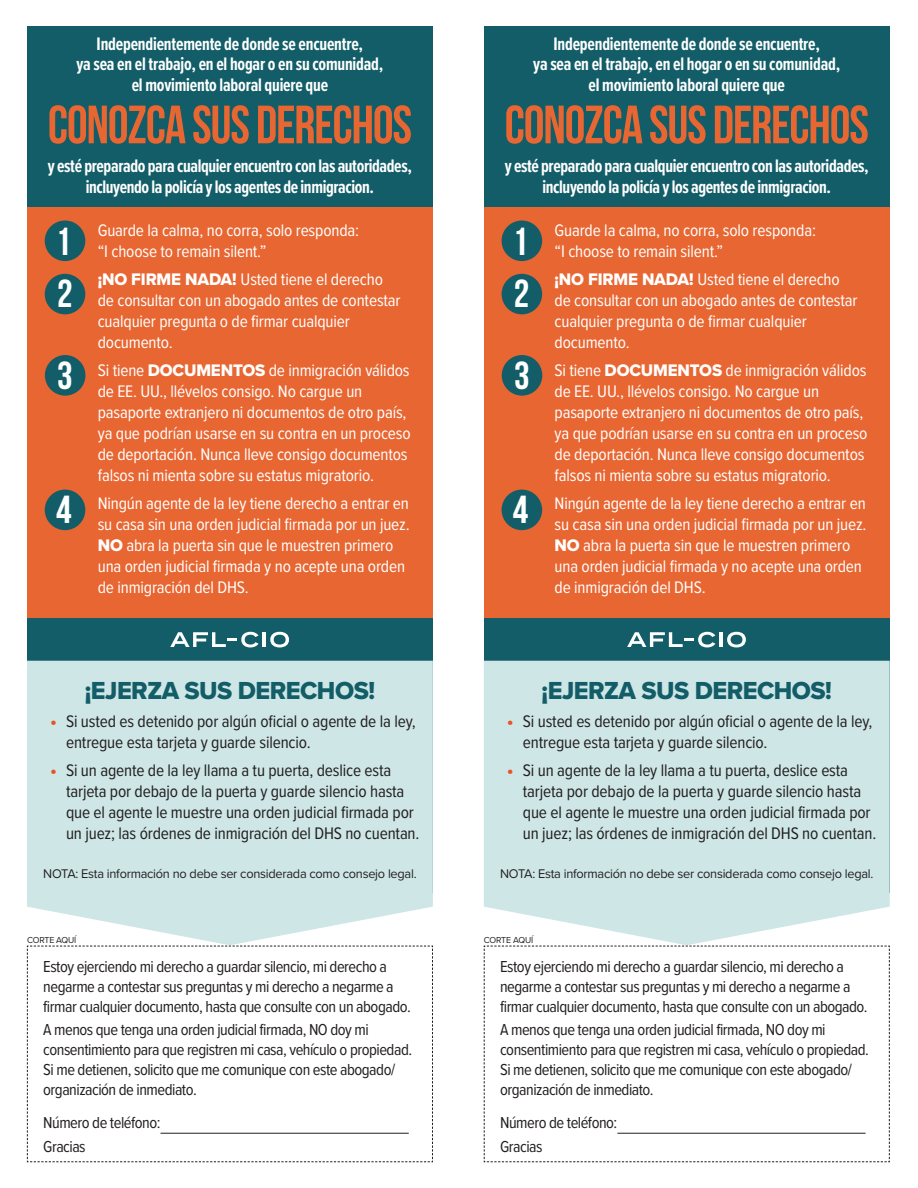
<style>
.page{position:relative;width:918px;height:1188px;background:#fff}
.page>*{position:absolute;margin:0;border:0;box-sizing:border-box;transform-origin:0 0}
.t1{font:53.85px "Bebas Neue";letter-spacing:-.02em;color:#e86632}
.t2{font:39.15px "Bebas Neue";color:#fff}
.t3{font:25.5px "Proxima Nova Extrabld";letter-spacing:-.02em;color:#125d67}
.t4{font:700 18.75px/20.9px "Proxima Nova Ex Cn";letter-spacing:-.01em;color:#fff;text-align:center}
.t5{font:17.4px/20.9px "Proxima Nova Cond";letter-spacing:-.01em;color:#fff}
.t6{font:17.4px/20.9px "Proxima Nova Cond";letter-spacing:-.01em;color:#231f20}
.t7{font:16.5px/20px "Proxima Nova Cond";letter-spacing:-.03em;color:#231f20}
.t8{font:13.05px "Proxima Nova";letter-spacing:-.02em;color:#231f20}
.t9{font:9px "Proxima Nova";letter-spacing:-.02em;color:#231f20}
.s1{font-family:"Proxima Nova Extrabld"}
.s2{font-weight:900;color:#e65524}
</style>
<div class="page">
<div style="left:484px;top:596px;width:406px;height:297px;background:#125d67"></div>
<div style="left:484px;top:205px;width:406px;height:413px;background:#e86632"></div>
<div style="left:484px;top:26px;width:406px;height:180px;background:#125d67"></div>
<div style="left:484px;top:661px;width:406px;height:284px;background:#cee6e6"></div>
<div style="left:502px;top:221px;width:40px;height:40px;background:#125d67;border-radius:50%"></div>
<svg style="left:483px;top:945px;width:407px;height:218px"></svg>
<hr style="left:617px;top:1133px;width:249px;height:1px;background:#231f20">
<div style="left:502px;top:490px;width:40px;height:40px;background:#125d67;border-radius:50%"></div>
<div style="left:502px;top:355px;width:40px;height:41px;background:#125d67;border-radius:50%"></div>
<div style="left:502px;top:274px;width:40px;height:40px;background:#125d67;border-radius:50%"></div>
<hr style="left:720px;top:632px;width:3px;height:15px;background:#fff">
<svg style="left:727px;top:632px;width:19px;height:15px"></svg>
<svg style="left:627px;top:632px;width:88px;height:15px"></svg>
<div style="left:27px;top:596px;width:406px;height:297px;background:#125d67"></div>
<div style="left:27px;top:205px;width:406px;height:413px;background:#e86632"></div>
<div style="left:27px;top:26px;width:406px;height:180px;background:#125d67"></div>
<div style="left:27px;top:661px;width:406px;height:284px;background:#cee6e6"></div>
<div style="left:45px;top:221px;width:40px;height:40px;background:#125d67;border-radius:50%"></div>
<svg style="left:27px;top:945px;width:406px;height:218px"></svg>
<hr style="left:161px;top:1133px;width:248px;height:1px;background:#231f20">
<div style="left:45px;top:490px;width:40px;height:40px;background:#125d67;border-radius:50%"></div>
<div style="left:45px;top:355px;width:40px;height:41px;background:#125d67;border-radius:50%"></div>
<div style="left:45px;top:274px;width:40px;height:40px;background:#125d67;border-radius:50%"></div>
<hr style="left:263px;top:632px;width:3px;height:15px;background:#fff">
<svg style="left:270px;top:632px;width:19px;height:15px"></svg>
<svg style="left:170px;top:632px;width:89px;height:15px"></svg>
<p class="t4" style="left:76px;top:32px;width:309px">Independientemente de donde se encuentre,<br>ya sea en el trabajo, en el hogar o en su comunidad, el movimiento laboral quiere que</p>
<h1 class="t1" style="left:48px;top:95px;width:366px">CONOZCA SUS DERECHOS</h1>
<p class="t4" style="left:48px;top:155px;width:365px">y esté preparado para cualquier encuentro con las autoridades, incluyendo la policía y los agentes de inmigracion.</p>
<h2 class="t2" style="left:56px;top:220px;width:17px">1</h2>
<p class="t5" style="left:98px;top:219px;width:263px">Guarde la calma, no corra, solo responda: “I choose to remain silent.”</p>
<p class="t5" style="left:98px;top:268px;width:304px"><span class="s1">¡NO FIRME NADA!</span> Usted tiene el derecho de consultar con un abogado antes de contestar cualquier pregunta o de firmar cualquier documento.</p>
<p class="t5" style="left:98px;top:359px;width:314px">Si tiene <span class="s1">DOCUMENTOS</span> de inmigración válidos de EE. UU., llévelos consigo. No cargue un pasaporte extranjero ni documentos de otro país, ya que podrían usarse en su contra en un proceso de deportación. Nunca lleve consigo documentos falsos ni mienta sobre su estatus migratorio.</p>
<p class="t5" style="left:98px;top:492px;width:314px">Ningún agente de la ley tiene derecho a entrar en su casa sin una orden judicial firmada por un juez.<br><span class="s1">NO</span> abra la puerta sin que le muestren primero una orden judicial firmada y no acepte una orden de inmigración del DHS.</p>
<h2 class="t2" style="left:57px;top:272px;width:17px">2</h2>
<h2 class="t2" style="left:57px;top:354px;width:17px">3</h2>
<h2 class="t2" style="left:56px;top:488px;width:17px">4</h2>
<h3 class="t3" style="left:85px;top:675px;width:292px">¡EJERZA SUS DERECHOS!</h3>
<p class="t6" style="left:66px;top:710px;width:351px;text-indent:-16px"><span class="s2">•</span> Si usted es detenido por algún oficial o agente de la ley, entregue esta tarjeta y guarde silencio.</p>
<p class="t6" style="left:66px;top:759px;width:355px;text-indent:-16px"><span class="s2">•</span> Si un agente de la ley llama a tu puerta, deslice esta tarjeta por debajo de la puerta y guarde silencio hasta que el agente le muestre una orden judicial firmada por un juez; las órdenes de inmigración del DHS no cuentan.</p>
<p class="t8" style="left:43px;top:866px;width:375px">NOTA: Esta información no debe ser considerada como consejo legal.</p>
<p class="t9" style="left:27px;top:935px;width:51px">CORTE AQUÍ</p>
<p class="t7" style="left:43px;top:956px;width:369px">Estoy ejerciendo mi derecho a guardar silencio, mi derecho a negarme a contestar sus preguntas y mi derecho a negarme a firmar cualquier documento, hasta que consulte con un abogado.</p>
<p class="t7" style="left:43px;top:1019px;width:370px">A menos que tenga una orden judicial firmada, NO doy mi consentimiento para que registren mi casa, vehículo o propiedad.<br>Si me detienen, solicito que me comunique con este abogado/ organización de inmediato.</p>
<p class="t7" style="left:43px;top:1110px;width:119px;line-height:23.7px">Número de teléfono:<br>Gracias</p>
<p class="t4" style="left:533px;top:32px;width:309px">Independientemente de donde se encuentre,<br>ya sea en el trabajo, en el hogar o en su comunidad, el movimiento laboral quiere que</p>
<h1 class="t1" style="left:505px;top:95px;width:366px">CONOZCA SUS DERECHOS</h1>
<p class="t4" style="left:505px;top:155px;width:365px">y esté preparado para cualquier encuentro con las autoridades, incluyendo la policía y los agentes de inmigracion.</p>
<h2 class="t2" style="left:512px;top:220px;width:17px">1</h2>
<p class="t5" style="left:555px;top:219px;width:263px">Guarde la calma, no corra, solo responda: “I choose to remain silent.”</p>
<p class="t5" style="left:555px;top:268px;width:304px"><span class="s1">¡NO FIRME NADA!</span> Usted tiene el derecho de consultar con un abogado antes de contestar cualquier pregunta o de firmar cualquier documento.</p>
<p class="t5" style="left:555px;top:359px;width:314px">Si tiene <span class="s1">DOCUMENTOS</span> de inmigración válidos de EE. UU., llévelos consigo. No cargue un pasaporte extranjero ni documentos de otro país, ya que podrían usarse en su contra en un proceso de deportación. Nunca lleve consigo documentos falsos ni mienta sobre su estatus migratorio.</p>
<p class="t5" style="left:555px;top:492px;width:314px">Ningún agente de la ley tiene derecho a entrar en su casa sin una orden judicial firmada por un juez.<br><span class="s1">NO</span> abra la puerta sin que le muestren primero una orden judicial firmada y no acepte una orden de inmigración del DHS.</p>
<h2 class="t2" style="left:514px;top:272px;width:17px">2</h2>
<h2 class="t2" style="left:514px;top:354px;width:17px">3</h2>
<h2 class="t2" style="left:513px;top:488px;width:17px">4</h2>
<h3 class="t3" style="left:542px;top:675px;width:292px">¡EJERZA SUS DERECHOS!</h3>
<p class="t6" style="left:523px;top:710px;width:351px;text-indent:-16px"><span class="s2">•</span> Si usted es detenido por algún oficial o agente de la ley, entregue esta tarjeta y guarde silencio.</p>
<p class="t6" style="left:523px;top:759px;width:355px;text-indent:-16px"><span class="s2">•</span> Si un agente de la ley llama a tu puerta, deslice esta tarjeta por debajo de la puerta y guarde silencio hasta que el agente le muestre una orden judicial firmada por un juez; las órdenes de inmigración del DHS no cuentan.</p>
<p class="t8" style="left:500px;top:866px;width:375px">NOTA: Esta información no debe ser considerada como consejo legal.</p>
<p class="t9" style="left:484px;top:935px;width:51px">CORTE AQUÍ</p>
<p class="t7" style="left:500px;top:956px;width:369px">Estoy ejerciendo mi derecho a guardar silencio, mi derecho a negarme a contestar sus preguntas y mi derecho a negarme a firmar cualquier documento, hasta que consulte con un abogado.</p>
<p class="t7" style="left:500px;top:1019px;width:370px">A menos que tenga una orden judicial firmada, NO doy mi consentimiento para que registren mi casa, vehículo o propiedad.<br>Si me detienen, solicito que me comunique con este abogado/ organización de inmediato.</p>
<p class="t7" style="left:500px;top:1110px;width:119px;line-height:23.7px">Número de teléfono:<br>Gracias</p>
</div>
